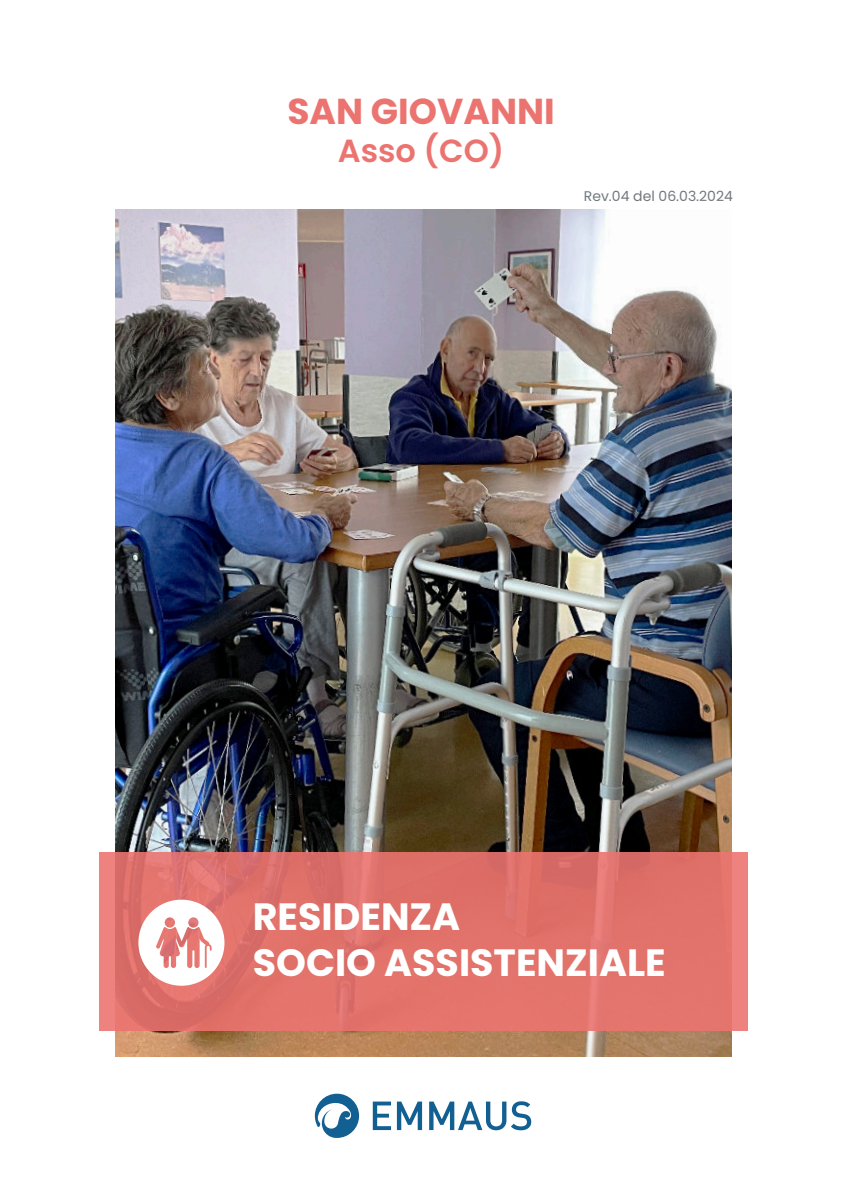
<style>
.page{position:relative;width:845px;height:1191px;background:#fff}
.page>*{position:absolute;margin:0;border:0;box-sizing:border-box;transform-origin:0 0}
.t1{font:700 38px/45.6px "Poppins";color:#fff}
.t2{font:700 36px "Poppins";color:#ec7470}
.t3{font:600 32px "Poppins";color:#ec7470}
.t4{font:14px "Poppins";color:#71787c}
</style>
<div class="page">
<img style="left:115px;top:209px;width:617px;height:847px">
<svg style="left:99px;top:852px;width:648px;height:179px;background:#e0726b"></svg>
<svg style="left:373px;top:1101px;width:18px;height:29px"></svg>
<svg style="left:397px;top:1101px;width:25px;height:29px"></svg>
<svg style="left:429px;top:1101px;width:102px;height:29px"></svg>
<svg style="left:315px;top:1093px;width:44px;height:45px"></svg>
<svg style="left:138px;top:899px;width:86px;height:86px"></svg>
<p class="t2" style="left:287px;top:91px;width:269px">SAN GIOVANNI</p>
<p class="t3" style="left:338px;top:132px;width:168px">Asso (CO)</p>
<p class="t4" style="left:584px;top:188px;width:150px">Rev.04 del 06.03.2024</p>
<p class="t1" style="left:253px;top:895px;width:414px">RESIDENZA<br>SOCIO ASSISTENZIALE</p>
</div>
